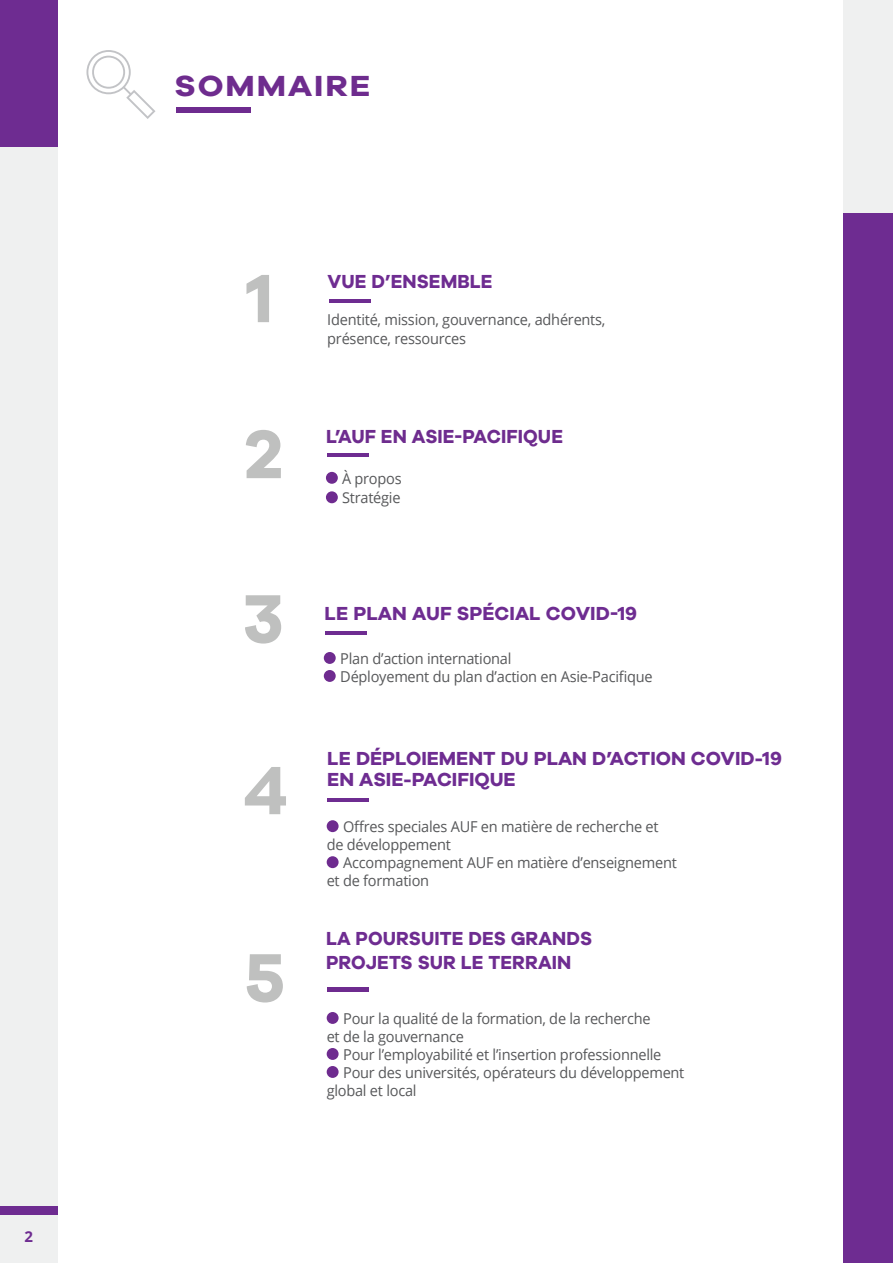
<style>
.page{position:relative;width:893px;height:1263px;background:#fff}
.page>*{position:absolute;margin:0;border:0;box-sizing:border-box;transform-origin:0 0}
.t1{font:700 70.5px "Galyon";color:#bfc0bf}
.t2{font:700 30px "Galyon";letter-spacing:.06em;color:#6e2c8e;scale:1.1 1}
.inter_DP{font:700 19.5px "Galyon";letter-spacing:.005em;color:#6e2c91}
.inter_DP-2{font:700 19.5px/24px "Galyon";letter-spacing:.005em;color:#6e2c91;scale:.96 1}
.inter_DP-3{font:700 19.5px "Galyon";letter-spacing:.005em;color:#6e2c8e;scale:.96 1}
.texte_DP{font:15px/18px "Open Sans";letter-spacing:-.015em;color:#57585a}
.texte_DP-2{font:15px "Open Sans";letter-spacing:-.015em;color:#57585a;scale:.96 1}
.t3{font:700 15px "Open Sans";color:#6e2c91}
</style>
<div class="page">
<div style="left:843px;top:0;width:50px;height:213px;background:#eff0f0"></div>
<svg style="left:86px;top:50px;width:69px;height:69px"></svg>
<div style="left:843px;top:213px;width:50px;height:1050px;background:#6e2c91"></div>
<div style="left:0;top:0;width:57px;height:1263px;background:#eff0f0"></div>
<div style="left:176px;top:107px;width:74px;height:6px;background:#6e2b8f"></div>
<hr style="left:329px;top:300px;width:41px;height:3px;background:#6e2c91">
<div style="left:0;top:0;width:57px;height:147px;background:#6e2c91"></div>
<div style="left:326px;top:472px;width:12px;height:12px;background:#6e2b8f;border-radius:50%"></div>
<div style="left:326px;top:491px;width:12px;height:12px;background:#6e2b8f;border-radius:50%"></div>
<hr style="left:327px;top:454px;width:41px;height:3px;background:#6e2c91">
<div style="left:327px;top:820px;width:12px;height:12px;background:#6e2b8f;border-radius:50%"></div>
<div style="left:327px;top:856px;width:12px;height:12px;background:#6e2b8f;border-radius:50%"></div>
<hr style="left:327px;top:799px;width:41px;height:3px;background:#6e2c91">
<div style="left:327px;top:987px;width:41px;height:5px;background:#6e2b8f"></div>
<hr style="left:326px;top:631px;width:41px;height:3px;background:#6e2c91">
<div style="left:0;top:1207px;width:57px;height:8px;background:#6e2c91"></div>
<div style="left:327px;top:1012px;width:12px;height:12px;background:#6e2b8f;border-radius:50%"></div>
<div style="left:327px;top:1048px;width:12px;height:12px;background:#6e2b8f;border-radius:50%"></div>
<div style="left:327px;top:1066px;width:12px;height:12px;background:#6e2b8f;border-radius:50%"></div>
<div style="left:324px;top:652px;width:12px;height:12px;background:#6e2b8f;border-radius:50%"></div>
<div style="left:324px;top:670px;width:12px;height:12px;background:#6e2b8f;border-radius:50%"></div>
<p class="t3" style="left:24px;top:1226px;width:10px">2</p>
<p class="t2" style="left:174px;top:67px;width:180px">SOMMAIRE</p>
<p class="t1" style="left:246px;top:255px;width:29px">1</p>
<p class="inter_DP-2" style="left:327px;top:269px;width:174px">VUE D’ENSEMBLE</p>
<p class="texte_DP" style="left:327px;top:310px;width:280px">Identité, mission, gouvernance, adhérents,</p>
<p class="texte_DP" style="left:327px;top:330px;width:140px">présence, ressources</p>
<p class="t1" style="left:245px;top:411px;width:40px">2</p>
<p class="inter_DP-3" style="left:326px;top:424px;width:248px">L’AUF EN ASIE-PACIFIQUE</p>
<p class="texte_DP-2" style="left:342px;top:468px;width:64px">À propos</p>
<p class="texte_DP" style="left:342px;top:488px;width:60px">Stratégie</p>
<p class="t1" style="left:243px;top:575px;width:42px">3</p>
<p class="t1" style="left:244px;top:747px;width:46px">4</p>
<p class="t1" style="left:245px;top:934px;width:42px">5</p>
<p class="inter_DP" style="left:325px;top:601px;width:314px">LE PLAN AUF SPÉCIAL COVID-19</p>
<p class="texte_DP" style="left:340px;top:649px;width:173px">Plan d’action international</p>
<p class="texte_DP" style="left:340px;top:667px;width:314px">Déployement du plan d’action en Asie-Pacifique</p>
<p class="inter_DP" style="left:327px;top:746px;width:456px">LE DÉPLOIEMENT DU PLAN D’ACTION COVID-19</p>
<p class="inter_DP" style="left:327px;top:767px;width:190px">EN ASIE-PACIFIQUE</p>
<p class="texte_DP" style="left:343px;top:817px;width:317px">Offres speciales AUF en matière de recherche et</p>
<p class="texte_DP" style="left:327px;top:835px;width:126px">de développement</p>
<p class="texte_DP" style="left:327px;top:853px;width:352px;text-indent:17px">Accompagnement AUF en matière d’enseignement et de formation</p>
<p class="inter_DP-2" style="left:326px;top:926px;width:279px">LA POURSUITE DES GRANDS<br>PROJETS SUR LE TERRAIN</p>
<p class="texte_DP" style="left:343px;top:1009px;width:309px">Pour la qualité de la formation, de la recherche</p>
<p class="texte_DP" style="left:327px;top:1027px;width:139px">et de la gouvernance</p>
<p class="texte_DP" style="left:343px;top:1045px;width:320px">Pour l’employabilité et l’insertion professionnelle</p>
<p class="texte_DP" style="left:327px;top:1063px;width:359px;text-indent:17px">Pour des universités, opérateurs du développement global et local</p>
</div>
